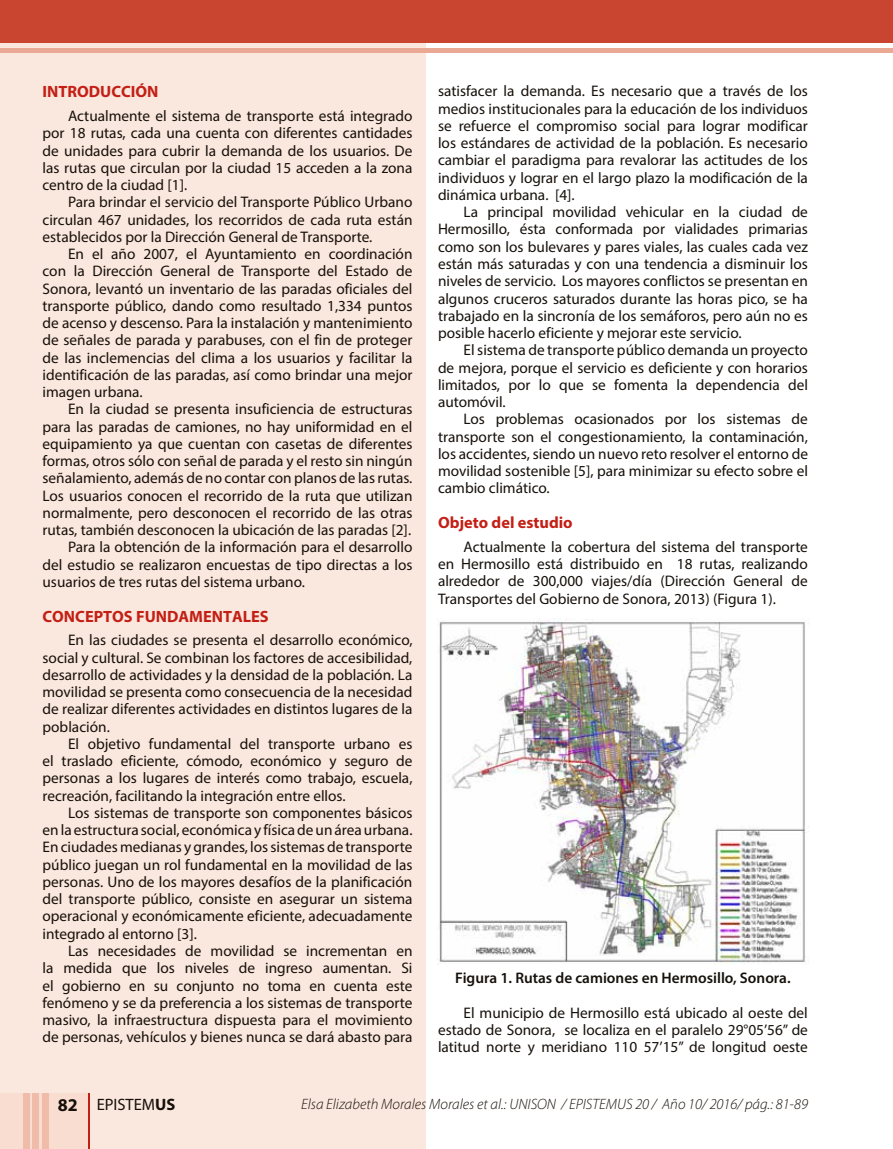
<style>
.page{position:relative;width:893px;height:1149px;background:#fff}
.page>*{position:absolute;margin:0;border:0;box-sizing:border-box;transform-origin:0 0}
.t1{font:16.5px "Myriad Pro";color:#16100a}
.t2{font:700 16.35px "Myriad Pro";color:#c31f15}
.t3{font:15.3px/17.2px "Myriad Pro";color:#16100a;text-align:justify}
.t4{font:600 15.3px "Myriad Pro";color:#16100a}
.t5{font:italic 300 15px "Myriad Pro";color:#16100a}
.s1{font-weight:700;font-size:18px}
.s2{font-weight:700}
</style>
<div class="page">
<div style="left:0;top:0;width:425px;height:1148px;background:#fae7dd"></div>
<div style="left:0;top:0;width:893px;height:43px;background:#ca452f"></div>
<div style="left:0;top:48px;width:893px;height:5px;background:#e9a994"></div>
<img style="left:439px;top:618px;width:367px;height:346px">
<div style="left:0;top:1092px;width:89px;height:56px;background:#f8ddd0"></div>
<div style="left:23px;top:1092px;width:6px;height:56px;background:#eebca9"></div>
<div style="left:32px;top:1092px;width:7px;height:56px;background:#eebca9"></div>
<div style="left:42px;top:1092px;width:6px;height:56px;background:#eebca9"></div>
<hr style="left:88px;top:1092px;width:1px;height:56px;background:#c31f15">
<p class="t2" style="left:43px;top:81px;width:117px">INTRODUCCIÓN</p>
<p class="t3" style="left:43px;top:107px;width:371px;text-indent:26px">Actualmente el sistema de transporte está integrado por 18 rutas, cada una cuenta con diferentes cantidades de unidades para cubrir la demanda de los usuarios. De las rutas que circulan por la ciudad 15 acceden a la zona centro de la ciudad [1].</p>
<p class="t3" style="left:43px;top:193px;width:371px;text-indent:26px">Para brindar el servicio del Transporte Público Urbano circulan 467 unidades, los recorridos de cada ruta están establecidos por la Dirección General de Transporte.</p>
<p class="t3" style="left:43px;top:245px;width:371px;text-indent:26px">En el año 2007, el Ayuntamiento en coordinación con la Dirección General de Transporte del Estado de Sonora, levantó un inventario de las paradas oficiales del transporte público, dando como resultado 1,334 puntos de acenso y descenso. Para la instalación y mantenimiento de señales de parada y parabuses, con el fin de proteger de las inclemencias del clima a los usuarios y facilitar la identificación de las paradas, así como brindar una mejor imagen urbana.</p>
<p class="t3" style="left:68px;top:400px;width:346px">En la ciudad se presenta insuficiencia de estructuras</p>
<p class="t3" style="left:43px;top:417px;width:371px">para las paradas de camiones, no hay uniformidad en el</p>
<p class="t3" style="left:43px;top:435px;width:371px">equipamiento ya que cuentan con casetas de diferentes</p>
<p class="t3" style="left:43px;top:452px;width:371px">formas, otros sólo con señal de parada y el resto sin ningún</p>
<p class="t3" style="left:43px;top:469px;width:371px">señalamiento, además de no contar con planos de las rutas.</p>
<p class="t3" style="left:43px;top:486px;width:371px">Los usuarios conocen el recorrido de la ruta que utilizan</p>
<p class="t3" style="left:43px;top:504px;width:371px">normalmente, pero desconocen el recorrido de las otras</p>
<p class="t3" style="left:43px;top:521px;width:370px">rutas, también desconocen la ubicación de las paradas [2].</p>
<p class="t3" style="left:68px;top:538px;width:346px">Para la obtención de la información para el desarrollo</p>
<p class="t3" style="left:43px;top:555px;width:371px">del estudio se realizaron encuestas de tipo directas a los</p>
<p class="t3" style="left:43px;top:572px;width:264px">usuarios de tres rutas del sistema urbano.</p>
<p class="t2" style="left:43px;top:605px;width:228px">CONCEPTOS FUNDAMENTALES</p>
<p class="t3" style="left:43px;top:631px;width:371px;text-indent:26px">En las ciudades se presenta el desarrollo económico, social y cultural. Se combinan los factores de accesibilidad, desarrollo de actividades y la densidad de la población. La movilidad se presenta como consecuencia de la necesidad de realizar diferentes actividades en distintos lugares de la población.</p>
<p class="t3" style="left:43px;top:734px;width:371px;text-indent:26px">El objetivo fundamental del transporte urbano es el traslado eficiente, cómodo, económico y seguro de personas a los lugares de interés como trabajo, escuela, recreación, facilitando la integración entre ellos.</p>
<p class="t3" style="left:43px;top:803px;width:371px;text-indent:26px">Los sistemas de transporte son componentes básicos en la estructura social, económica y física de un área urbana.<br>En ciudades medianas y grandes, los sistemas de transporte público juegan un rol fundamental en la movilidad de las personas. Uno de los mayores desafíos de la planificación del transporte público, consiste en asegurar un sistema operacional y económicamente eficiente, adecuadamente integrado al entorno [3].</p>
<p class="t3" style="left:43px;top:941px;width:371px;text-indent:26px">Las necesidades de movilidad se incrementan en la medida que los niveles de ingreso aumentan. Si el gobierno en su conjunto no toma en cuenta este fenómeno y se da preferencia a los sistemas de transporte masivo, la infraestructura dispuesta para el movimiento de personas, vehículos y bienes nunca se dará abasto para</p>
<p class="t3" style="left:438px;top:82px;width:371px">satisfacer la demanda. Es necesario que a través de los medios institucionales para la educación de los individuos se refuerce el compromiso social para lograr modificar los estándares de actividad de la población. Es necesario cambiar el paradigma para revalorar las actitudes de los individuos y lograr en el largo plazo la modificación de la dinámica urbana. [4].</p>
<p class="t3" style="left:438px;top:203px;width:371px;text-indent:26px">La principal movilidad vehicular en la ciudad de Hermosillo, ésta conformada por vialidades primarias como son los bulevares y pares viales, las cuales cada vez están más saturadas y con una tendencia a disminuir los niveles de servicio. Los mayores conflictos se presentan en algunos cruceros saturados durante las horas pico, se ha trabajado en la sincronía de los semáforos, pero aún no es posible hacerlo eficiente y mejorar este servicio.</p>
<p class="t3" style="left:438px;top:341px;width:371px;text-indent:26px">El sistema de transporte público demanda un proyecto de mejora, porque el servicio es deficiente y con horarios limitados, por lo que se fomenta la dependencia del automóvil.</p>
<p class="t3" style="left:438px;top:410px;width:371px;text-indent:26px">Los problemas ocasionados por los sistemas de transporte son el congestionamiento, la contaminación, los accidentes, siendo un nuevo reto resolver el entorno de movilidad sostenible [5], para minimizar su efecto sobre el cambio climático.</p>
<p class="t2" style="left:438px;top:512px;width:136px">Objeto del estudio</p>
<p class="t3" style="left:438px;top:537px;width:371px;text-indent:26px">Actualmente la cobertura del sistema del transporte en Hermosillo está distribuido en 18 rutas, realizando alrededor de 300,000 viajes/día (Dirección General de Transportes del Gobierno de Sonora, 2013) (Figura 1).</p>
<p class="t4" style="left:455px;top:968px;width:337px">Figura 1. Rutas de camiones en Hermosillo, Sonora.</p>
<p class="t3" style="left:438px;top:1003px;width:371px;text-indent:26px">El municipio de Hermosillo está ubicado al oeste del estado de Sonora, se localiza en el paralelo 29°05’56” de latitud norte y meridiano 110 57’15” de longitud oeste</p>
<p class="t1" style="left:58px;top:1093px;width:119px"><span class="s1">82</span> EPISTEM<span class="s2">US</span></p>
<p class="t5" style="left:301px;top:1094px;width:508px">Elsa Elizabeth Morales Morales et al.: UNISON / EPISTEMUS 20 / Año 10/ 2016/ pág.: 81-89</p>
</div>
